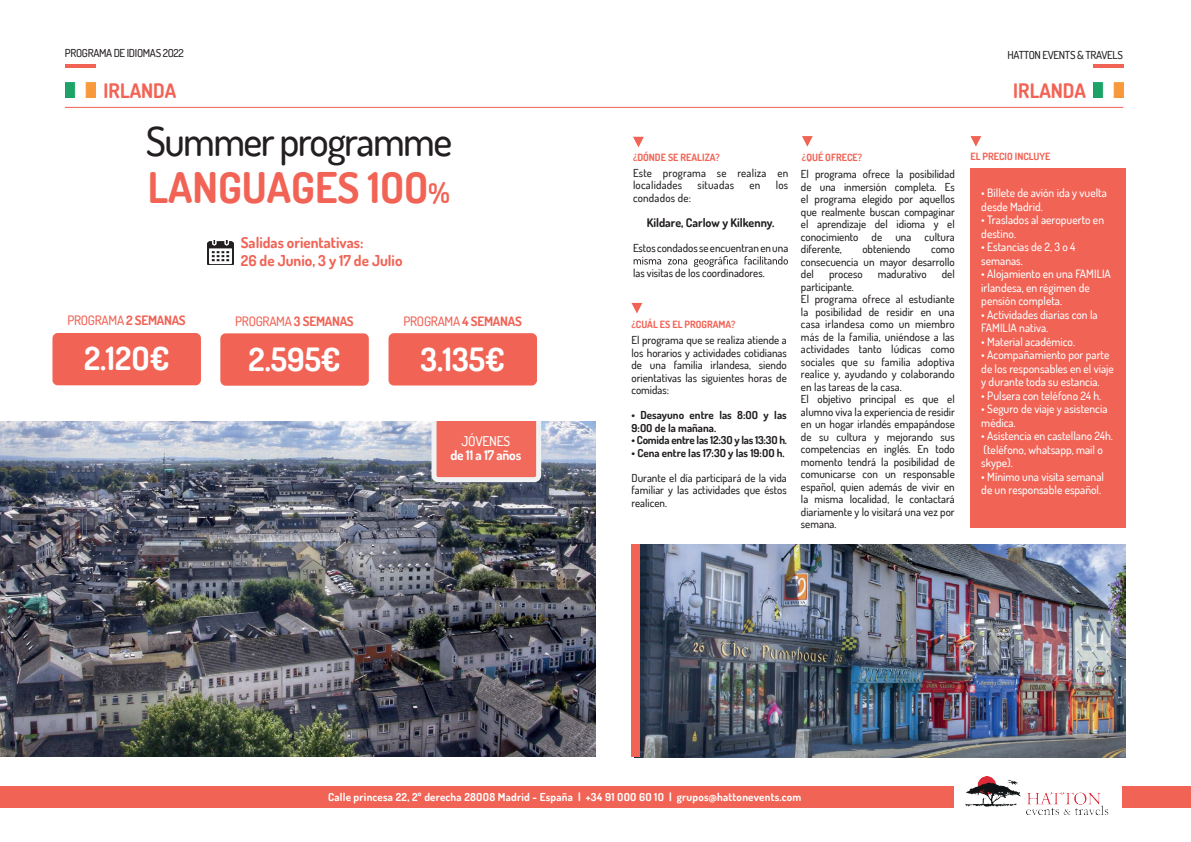
<style>
.page{position:relative;width:1191px;height:842px;background:#fff}
.page>*{position:absolute;margin:0;border:0;box-sizing:border-box;transform-origin:0 0}
.t1{font:700 42.3px "Dosis";color:#f16355}
.t2{font:500 40.4px "Dosis";letter-spacing:-.04em;color:#231f20}
.t3{font:700 32px "Dosis";color:#fff}
.t4{font:700 20px "Dosis";color:#f16355}
.t5{font:700 15px/18px "Dosis";color:#f16355}
.t6{font:700 13.4px/14.5px "Dosis";letter-spacing:-.02em;color:#fff;text-align:center}
.t7{font:500 13px "Dosis";letter-spacing:-.02em;color:#f16355}
.t8{font:700 12px "Dosis";color:#231f20}
.t9{font:500 11.5px/13.5px "Dosis";color:#fff}
.t10{font:500 11px/12.5px "Dosis";color:#231f20;text-align:justify}
.t11{font:700 11px "Dosis";letter-spacing:.02em;color:#fff}
.t12{font:700 11px/12.5px "Dosis";color:#231f20}
.t13{font:500 11px/12.5px "Dosis";letter-spacing:.02em;color:#231f20}
.t14{font:500 11px "Dosis";letter-spacing:-.03em;color:#231f20}
.t15{font:700 11px "Dosis";letter-spacing:-.02em;color:#231f20}
.t16{font:700 10px "Dosis";color:#f16355}
.s1{font-size:27px}
.s2{font-weight:700}
.s3{font-weight:500}
</style>
<div class="page">
<div style="left:0;top:787px;width:1191px;height:21px;background:#f16355"></div>
<div style="left:954px;top:762px;width:167px;height:67px;background:#fff"></div>
<img style="left:640px;top:544px;width:485px;height:213px">
<img style="left:0;top:421px;width:595px;height:336px">
<div style="left:632px;top:544px;width:8px;height:213px;background:#f16355"></div>
<svg style="left:431px;top:421px;width:110px;height:61px;background:#f08074"></svg>
<div style="left:52px;top:333px;width:149px;height:52px;background:#f16355;border-radius:5px"></div>
<div style="left:220px;top:333px;width:149px;height:53px;background:#f16355;border-radius:5px"></div>
<div style="left:970px;top:168px;width:155px;height:360px;background:#f16355"></div>
<div style="left:388px;top:333px;width:149px;height:52px;background:#f16355;border-radius:5px"></div>
<img style="left:207px;top:241px;width:26px;height:24px">
<svg style="left:802px;top:136px;width:10px;height:11px"></svg>
<svg style="left:633px;top:256px;width:155px;height:11px"></svg>
<svg style="left:633px;top:137px;width:11px;height:10px"></svg>
<svg style="left:631px;top:303px;width:11px;height:10px"></svg>
<svg style="left:970px;top:136px;width:11px;height:11px"></svg>
<hr style="left:1093px;top:64px;width:30px;height:3px;background:#f16355">
<hr style="left:65px;top:64px;width:31px;height:3px;background:#f16355">
<hr style="left:65px;top:107px;width:1058px;height:1px;background:#f16355">
<img style="left:1093px;top:83px;width:30px;height:15px">
<img style="left:65px;top:83px;width:31px;height:15px">
<img style="left:965px;top:776px;width:143px;height:39px">
<p class="t14" style="left:65px;top:46px;width:120px">PROGRAMA DE IDIOMAS 2O22</p>
<p class="t14" style="left:1007px;top:48px;width:117px">HATTON EVENTS &amp; TRAVELS</p>
<p class="t4" style="left:104px;top:78px;width:74px">IRLANDA</p>
<p class="t4" style="left:1013px;top:78px;width:74px">IRLANDA</p>
<p class="t2" style="left:146px;top:114px;width:308px">Summer programme</p>
<p class="t1" style="left:148px;top:160px;width:303px">LANGUAGES 1OO<span class="s1">%</span></p>
<p class="t10" style="left:801px;top:168px;width:155px">El programa ofrece la posibilidad de una inmersión completa. Es el programa elegido por aquellos que realmente buscan compaginar el aprendizaje del idioma y el conocimiento de una cultura diferente,</p>
<p class="t16" style="left:633px;top:151px;width:88px">¿DÓNDE SE REALIZA?</p>
<p class="t16" style="left:802px;top:151px;width:62px">¿QUÉ OFRECE?</p>
<p class="t13" style="left:633px;top:166px;width:157px">Este programa se realiza en localidades</p>
<p class="t13" style="left:697px;top:179px;width:38px">situadas</p>
<p class="t10" style="left:749px;top:179px;width:12px">en</p>
<p class="t10" style="left:776px;top:179px;width:14px">los</p>
<p class="t13" style="left:633px;top:191px;width:60px">condados de:</p>
<p class="t8" style="left:646px;top:215px;width:129px">Kildare, Carlow y Kilkenny.</p>
<p class="t10" style="left:633px;top:241px;width:157px">Estos condadosse encuentranenuna</p>
<p class="t10" style="left:633px;top:266px;width:133px">las visitas de los coordinadores.</p>
<p class="t5" style="left:241px;top:233px;width:163px">Salidas orientativas:<br>26 de Junio, 3 y 17 de Julio</p>
<p class="t10" style="left:862px;top:243px;width:50px">obteniendo</p>
<p class="t10" style="left:801px;top:243px;width:155px;text-indent:130px">como consecuencia un mayor desarrollo del</p>
<p class="t10" style="left:829px;top:268px;width:35px">proceso</p>
<p class="t10" style="left:877px;top:268px;width:50px">madurativo</p>
<p class="t10" style="left:941px;top:268px;width:14px">del</p>
<p class="t10" style="left:801px;top:280px;width:155px;text-align:left">participante.<br>El programa ofrece al estudiante la posibilidad de residir en una casa irlandesa como un miembro más de la familia, uniéndose a las actividades tanto lúdicas como sociales que su familia adoptiva realice y, ayudando y colaborando en las tareas de la casa.<br>El objetivo principal es que el alumno viva la experiencia de residir en un hogar irlandés empapándose de su cultura y mejorando sus competencias en inglés. En todo momento tendrá la posibilidad de comunicarse con un responsable español, quien además de vivir en la misma localidad, le contactará diariamente y lo visitará una vez por semana.</p>
<p class="t7" style="left:67px;top:312px;width:120px">PROGRAMA <span class="s2">2 SEMANAS</span></p>
<p class="t7" style="left:235px;top:313px;width:120px">PROGRAMA <span class="s2">3 SEMANAS</span></p>
<p class="t7" style="left:403px;top:312px;width:120px">PROGRAMA <span class="s2">4 SEMANAS</span></p>
<p class="t16" style="left:631px;top:318px;width:106px">¿CUÁL ES EL PROGRAMA?</p>
<p class="t10" style="left:631px;top:333px;width:157px">El programa que se realiza atiende a los horarios y actividades cotidianas de una familia irlandesa, siendo orientativas las siguientes horas de comidas:</p>
<p class="t12" style="left:631px;top:409px;width:157px">• Desayuno entre las 8:OO y las<br>9:OO de la mañana.</p>
<p class="t15" style="left:631px;top:433px;width:157px">• Comida entre las 12:3O y las 13:3O h.</p>
<p class="t12" style="left:631px;top:446px;width:155px">• Cena entre las 17:3O y las 19:OO h.</p>
<p class="t10" style="left:631px;top:471px;width:157px">Durante el día participará de la vida familiar y las actividades que éstos realicen.</p>
<p class="t3" style="left:84px;top:338px;width:87px">2.12O€</p>
<p class="t3" style="left:248px;top:338px;width:94px">2.595€</p>
<p class="t3" style="left:420px;top:338px;width:86px">3.135€</p>
<p class="t6" style="left:450px;top:433px;width:72px"><span class="s3">JÓVENES<br></span>de 11 a 17 años</p>
<p class="t16" style="left:970px;top:150px;width:82px">EL PRECIO INCLUYE</p>
<p class="t9" style="left:981px;top:186px;width:127px">• Billete de avión ida y vuelta desde Madrid.</p>
<p class="t9" style="left:981px;top:213px;width:124px">• Traslados al aeropuerto en destino.</p>
<p class="t9" style="left:981px;top:240px;width:96px">• Estancias de 2, 3 o 4 semanas.</p>
<p class="t9" style="left:981px;top:267px;width:131px">• Alojamiento en una FAMILIA irlandesa, en régimen de pensión completa.</p>
<p class="t9" style="left:981px;top:308px;width:118px">• Actividades diarias con la<br>FAMILIA nativa.</p>
<p class="t9" style="left:981px;top:335px;width:95px">• Material académico.</p>
<p class="t9" style="left:981px;top:348px;width:134px">• Acompañamiento por parte de los responsables en el viaje y durante toda su estancia.</p>
<p class="t9" style="left:981px;top:389px;width:121px">• Pulsera con teléfono 24 h.</p>
<p class="t9" style="left:981px;top:402px;width:128px">• Seguro de viaje y asistencia médica.</p>
<p class="t9" style="left:981px;top:429px;width:133px">• Asistencia en castellano 24h. (teléfono, whatsapp, mail o skype).</p>
<p class="t9" style="left:981px;top:470px;width:124px">• Mínimo una visita semanal de un responsable español.</p>
<p class="t11" style="left:328px;top:790px;width:475px">Calle princesa 22, 2º derecha 28OO8 Madrid - España | +34 91 OOO 6O 1O | grupos@hattonevents.com</p>
</div>
